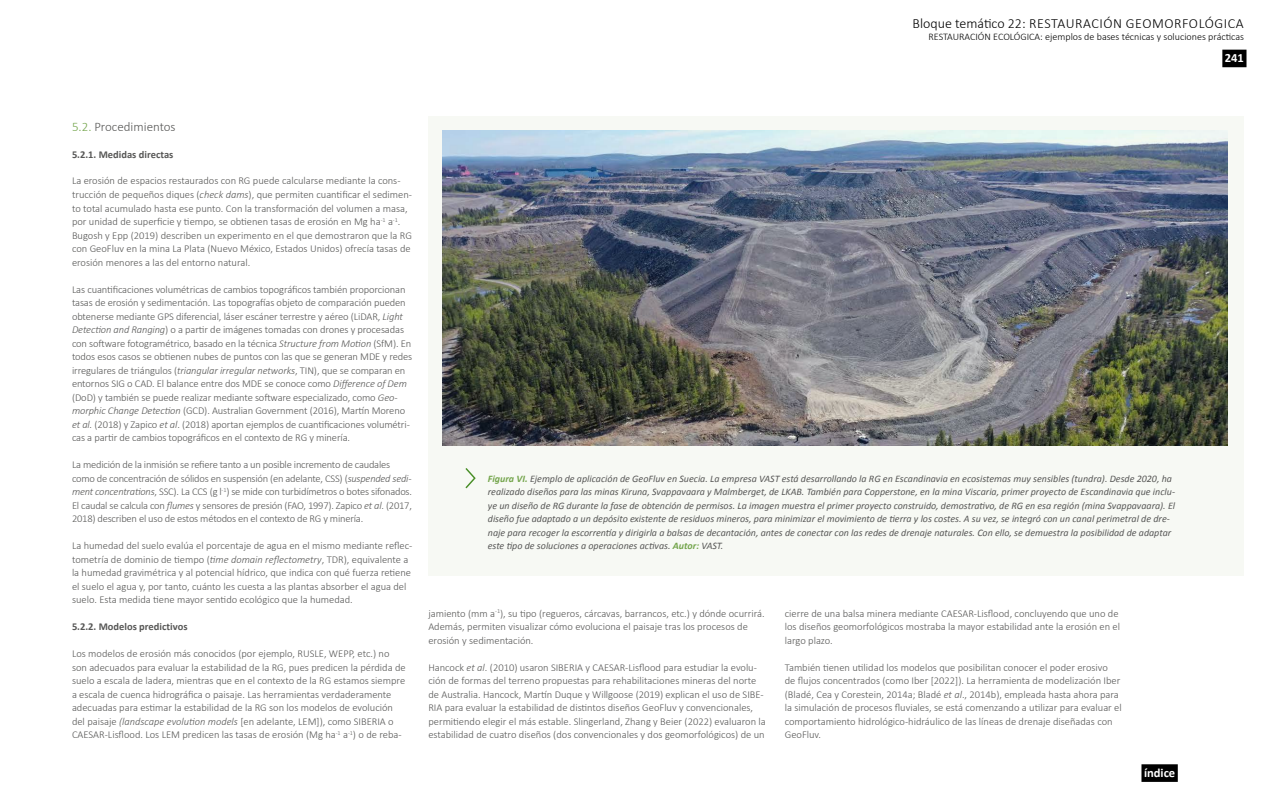
<style>
.page{position:relative;width:1280px;height:800px;background:#fff}
.page>*{position:absolute;margin:0;border:0;box-sizing:border-box;transform-origin:0 0}
.t1{font:300 14px "Calibri";letter-spacing:.035em;color:#000}
.t2{font:300 13px "Calibri";color:#575756}
.t3{font:700 12.6px "Calibri";color:#fff}
.t4{font:300 10.5px/13.5px "Calibri";color:#575756}
.t5{font:300 10.5px/13.5px "Calibri";letter-spacing:-.02em;color:#575756}
.t6{font:700 10.5px "Calibri";color:#575756}
.t7{font:300 10.1px "Calibri";color:#000}
.t8{font:italic 10px/13.5px "Calibri";color:#575756}
.s1{color:#74a54c}
.s2{font-style:italic}
.s3{font-weight:700;color:#74a54c}
</style>
<div class="page">
<div style="left:1141px;top:764px;width:37px;height:18px;background:#000"></div>
<div style="left:1222px;top:50px;width:25px;height:17px;background:#000"></div>
<div style="left:428px;top:116px;width:816px;height:460px;background:#f7f9f4"></div>
<svg style="left:465px;top:468px;width:11px;height:20px"></svg>
<img style="left:443px;top:130px;width:785px;height:315px">
<h1 class="t1" style="left:913px;top:14px;width:333px">Bloque temático 22: RESTAURACIÓN GEOMORFOLÓGICA</h1>
<p class="t7" style="left:928px;top:30px;width:317px">RESTAURACIÓN ECOLÓGICA: ejemplos de bases técnicas y soluciones prácticas</p>
<p class="t3" style="left:1225px;top:50px;width:21px">241</p>
<p class="t2" style="left:72px;top:118px;width:105px"><span class="s1">5.2.</span> Procedimientos</p>
<p class="t6" style="left:72px;top:148px;width:103px">5.2.1. Medidas directas</p>
<p class="t4" style="left:72px;top:174px;width:342px">La erosión de espacios restaurados con RG puede calcularse mediante la cons&shy;trucción de pequeños diques (<span class="s2">check dams</span>), que permiten cuantificar el sedimen&shy;to total acumulado hasta ese punto. Con la transformación del volumen a masa, por unidad de superficie y tiempo, se obtienen tasas de erosión en Mg ha<sup>-1</sup> a<sup>-1</sup>.<br>Bugosh y Epp (2019) describen un experimento en el que demostraron que la RG con GeoFluv en la mina La Plata (Nuevo México, Estados Unidos) ofrecía tasas de erosión menores a las del entorno natural.</p>
<p class="t4" style="left:72px;top:282px;width:342px">Las cuantificaciones volumétricas de cambios topográficos también proporcionan tasas de erosión y sedimentación. Las topografías objeto de comparación pueden obtenerse mediante GPS diferencial, láser escáner terrestre y aéreo (LiDAR, <span class="s2">Light Detection and Ranging</span>) o a partir de imágenes tomadas con drones y procesadas con software fotogramétrico, basado en la técnica <span class="s2">Structure from Motion</span> (SfM). En todos esos casos se obtienen nubes de puntos con las que se generan MDE y redes irregulares de triángulos (<span class="s2">triangular irregular networks</span>, TIN), que se comparan en entornos SIG o CAD. El balance entre dos MDE se conoce como <span class="s2">Difference of Dem </span>(DoD) y también se puede realizar mediante software especializado, como <span class="s2">Geo&shy;morphic Change Detection</span> (GCD). Australian Government (2016), Martín Moreno <span class="s2">et al.</span> (2018) y Zapico <span class="s2">et al</span>. (2018) aportan ejemplos de cuantificaciones volumétri&shy;cas a partir de cambios topográficos en el contexto de RG y minería.</p>
<p class="t5" style="left:72px;top:458px;width:342px">La medición de la inmisión se refiere tanto a un posible incremento de caudales como de concentración de sólidos en suspensión (en adelante, CSS) (<span class="s2">suspended sedi&shy;ment concentrations</span>, SSC). La CCS (g l<sup>-1</sup>) se mide con turbidímetros o botes sifonados.<br>El caudal se calcula con <span class="s2">flumes</span> y sensores de presión (FAO, 1997). Zapico <span class="s2">et al</span>. (2017, 2018) describen el uso de estos métodos en el contexto de RG y minería.</p>
<p class="t4" style="left:72px;top:539px;width:342px">La humedad del suelo evalúa el porcentaje de agua en el mismo mediante reflec&shy;tometría de dominio de tiempo (<span class="s2">time domain reflectometry</span>, TDR), equivalente a la humedad gravimétrica y al potencial hídrico, que indica con qué fuerza retiene el suelo el agua y, por tanto, cuánto les cuesta a las plantas absorber el agua del suelo. Esta medida tiene mayor sentido ecológico que la humedad.</p>
<p class="t6" style="left:72px;top:620px;width:117px">5.2.2. Modelos predictivos</p>
<p class="t4" style="left:72px;top:647px;width:335px">Los modelos de erosión más conocidos (por ejemplo, RUSLE, WEPP, etc.) no son adecuados para evaluar la estabilidad de la RG, pues predicen la pérdida de suelo a escala de ladera, mientras que en el contexto de la RG estamos siempre a escala de cuenca hidrográfica o paisaje. Las herramientas verdaderamente adecuadas para estimar la estabilidad de la RG son los modelos de evolución del paisaje <span class="s2">(landscape evolution models</span> [en adelante, LEM]), como SIBERIA o CAESAR-Lisflood. Los LEM predicen las tasas de erosión (Mg ha<sup>-1</sup> a<sup>-1</sup>) o de reba-</p>
<p class="t8" style="left:488px;top:471px;width:689px"><span class="s3">Figura VI.</span> Ejemplo de aplicación de GeoFluv en Suecia. La empresa VAST está desarrollando la RG en Escandinavia en ecosistemas muy sensibles (tundra). Desde 2020, ha realizado diseños para las minas Kiruna, Svappavaara y Malmberget, de LKAB. También para Copperstone, en la mina Viscaria, primer proyecto de Escandinavia que inclu&shy;ye un diseño de RG durante la fase de obtención de permisos. La imagen muestra el primer proyecto construido, demostrativo, de RG en esa región (mina Svappavaara). El diseño fue adaptado a un depósito existente de residuos mineros, para minimizar el movimiento de tierra y los costes. A su vez, se integró con un canal perimetral de dre&shy;naje para recoger la escorrentía y dirigirla a balsas de decantación, antes de conectar con las redes de drenaje naturales. Con ello, se demuestra la posibilidad de adaptar este tipo de soluciones a operaciones activas. <span class="s3">Autor:</span> VAST.</p>
<p class="t4" style="left:428px;top:606px;width:338px">jamiento (mm a<sup>-1</sup>), su tipo (regueros, cárcavas, barrancos, etc.) y dónde ocurrirá.<br>Además, permiten visualizar cómo evoluciona el paisaje tras los procesos de erosión y sedimentación.</p>
<p class="t4" style="left:428px;top:660px;width:339px">Hancock <span class="s2">et al</span>. (2010) usaron SIBERIA y CAESAR-Lisflood para estudiar la evolu&shy;ción de formas del terreno propuestas para rehabilitaciones mineras del norte de Australia. Hancock, Martín Duque y Willgoose (2019) explican el uso de SIBE-RIA para evaluar la estabilidad de distintos diseños GeoFluv y convencionales, permitiendo elegir el más estable. Slingerland, Zhang y Beier (2022) evaluaron la estabilidad de cuatro diseños (dos convencionales y dos geomorfológicos) de un</p>
<p class="t4" style="left:785px;top:606px;width:337px">cierre de una balsa minera mediante CAESAR-Lisflood, concluyendo que uno de los diseños geomorfológicos mostraba la mayor estabilidad ante la erosión en el largo plazo.</p>
<p class="t4" style="left:785px;top:660px;width:339px">También tienen utilidad los modelos que posibilitan conocer el poder erosivo<br>de flujos concentrados (como Iber [2022]). La herramienta de modelización Iber (Bladé, Cea y Corestein, 2014a; Bladé <span class="s2">et al</span>., 2014b), empleada hasta ahora para la simulación de procesos fluviales, se está comenzando a utilizar para evaluar el comportamiento hidrológico-hidráulico de las líneas de drenaje diseñadas con GeoFluv.</p>
<p class="t3" style="left:1144px;top:765px;width:33px">índice</p>
</div>
